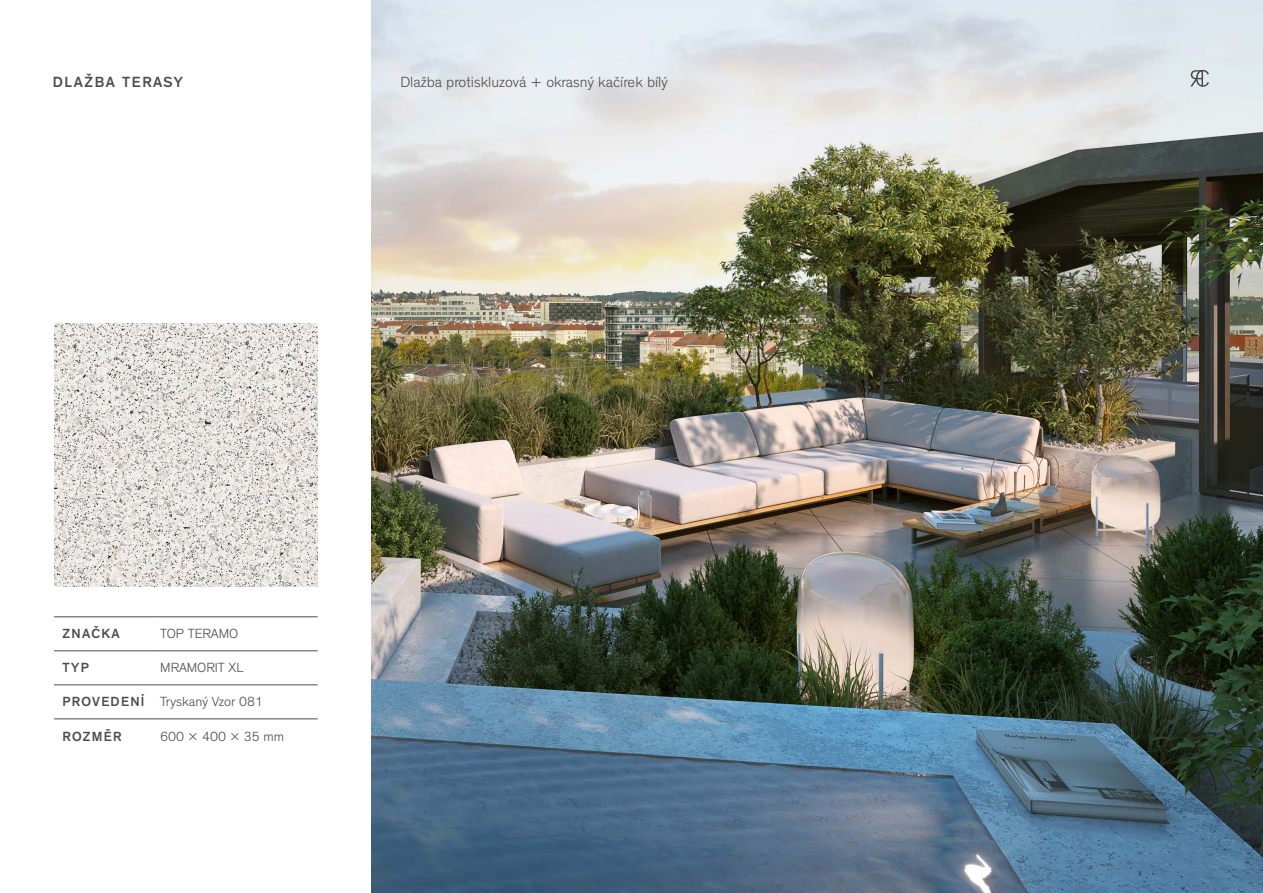
<style>
.page{position:relative;width:1263px;height:893px;background:#fff}
.page>*{position:absolute;margin:0;border:0;box-sizing:border-box;transform-origin:0 0}
.t1{font:300 15px "Theinhardt";color:#4c4c4c}
.t2{font:500 15px "Theinhardt";letter-spacing:.11em;color:#4c4c4c}
.t3{font:300 13.5px "Theinhardt";color:#4c4c4c}
.t4{font:500 13.5px "Theinhardt";letter-spacing:.1em;color:#4c4c4c}
.s1{font-weight:500}
</style>
<div class="page">
<img style="left:372px;top:0;width:891px;height:893px">
<svg style="left:1190px;top:70px;width:19px;height:17px"></svg>
<hr style="left:54px;top:617px;width:102px;height:1px;background:#4c4c4c">
<hr style="left:156px;top:617px;width:162px;height:1px;background:#4c4c4c">
<hr style="left:54px;top:651px;width:102px;height:1px;background:#4c4c4c">
<hr style="left:156px;top:651px;width:162px;height:1px;background:#4c4c4c">
<hr style="left:54px;top:719px;width:102px;height:1px;background:#4c4c4c">
<hr style="left:156px;top:719px;width:162px;height:1px;background:#4c4c4c">
<hr style="left:54px;top:685px;width:102px;height:1px;background:#4c4c4c">
<hr style="left:156px;top:685px;width:162px;height:1px;background:#4c4c4c">
<img style="left:54px;top:323px;width:264px;height:264px">
<p class="t2" style="left:53px;top:73px;width:132px">DLAŽBA TERASY</p>
<p class="t1" style="left:400px;top:73px;width:269px">Dlažba protiskluzová + okrasný kačírek bílý</p>
<p class="t4" style="left:63px;top:626px;width:59px">ZNAČKA</p>
<p class="t3" style="left:160px;top:626px;width:79px">TOP TERAMO</p>
<p class="t4" style="left:63px;top:660px;width:28px">TYP</p>
<p class="t3" style="left:160px;top:660px;width:85px">MRAMORIT XL</p>
<p class="t3" style="left:63px;top:694px;width:202px"><span class="s1">PROVEDENÍ</span> Tryskaný Vzor 081</p>
<p class="t4" style="left:63px;top:728px;width:61px">ROZMĚR</p>
<p class="t3" style="left:160px;top:728px;width:125px">600 x 400 x 35 mm</p>
</div>
